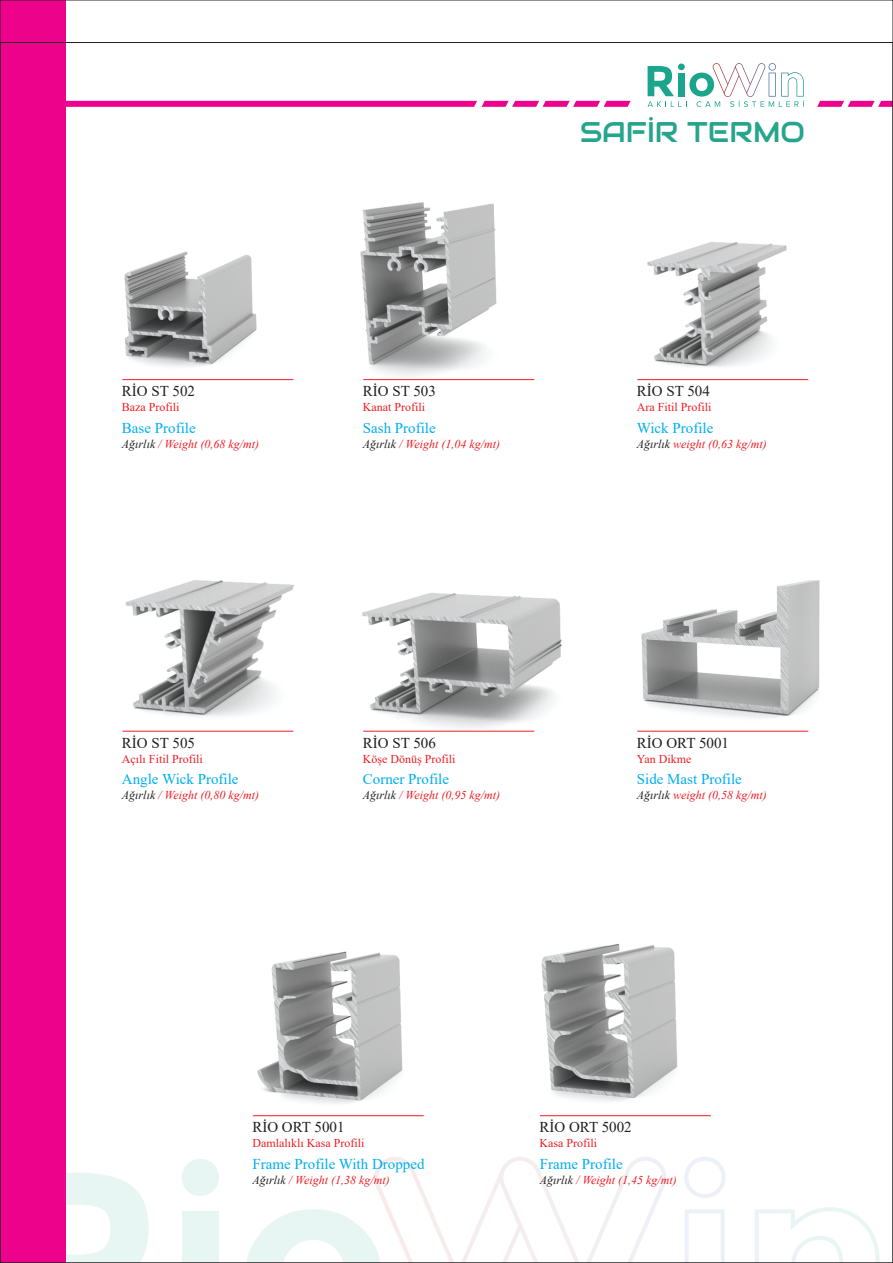
<style>
.page{position:relative;width:893px;height:1263px;background:#fff}
.page>*{position:absolute;margin:0;border:0;box-sizing:border-box;transform-origin:0 0}
.t1{font:28.5px "Audiowide";color:#26a48c}
.t2{font:15px "Times New Roman";color:#00aeef}
.t3{font:15px "Times New Roman";color:#231f20}
.t4{font:italic 12px "Times New Roman";color:#ee1d23}
.t5{font:12px "Times New Roman";color:#ee1d23}
.s1{color:#231f20}
</style>
<div class="page">
<img style="left:637px;top:580px;width:183px;height:151px">
<img style="left:362px;top:593px;width:200px;height:139px">
<img style="left:122px;top:580px;width:172px;height:152px">
<img style="left:637px;top:242px;width:161px;height:139px">
<svg style="left:684px;top:1159px;width:194px;height:102px"></svg>
<svg style="left:182px;top:1159px;width:37px;height:37px"></svg>
<svg style="left:65px;top:1173px;width:84px;height:88px"></svg>
<div style="left:182px;top:1211px;width:36px;height:52px;background:#e8f6f3"></div>
<svg style="left:247px;top:1157px;width:419px;height:104px"></svg>
<div style="left:0;top:0;width:65px;height:1263px;background:#ed028c"></div>
<svg style="left:648px;top:63px;width:156px;height:44px"></svg>
<svg style="left:65px;top:101px;width:566px;height:6px"></svg>
<svg style="left:817px;top:101px;width:74px;height:6px"></svg>
<img style="left:360px;top:202px;width:155px;height:179px">
<img style="left:122px;top:251px;width:141px;height:130px">
<hr style="left:122px;top:379px;width:171px;height:1px;background:#ee1d23">
<hr style="left:363px;top:379px;width:171px;height:1px;background:#ee1d23">
<hr style="left:637px;top:379px;width:171px;height:1px;background:#ee1d23">
<hr style="left:122px;top:731px;width:171px;height:1px;background:#ee1d23">
<img style="left:540px;top:943px;width:150px;height:174px">
<hr style="left:540px;top:1115px;width:171px;height:1px;background:#ee1d23">
<hr style="left:363px;top:731px;width:171px;height:1px;background:#ee1d23">
<hr style="left:637px;top:731px;width:171px;height:1px;background:#ee1d23">
<img style="left:252px;top:951px;width:167px;height:166px">
<hr style="left:253px;top:1115px;width:171px;height:1px;background:#ee1d23">
<p class="t3" style="left:122px;top:380px;width:75px">RİO ST 502</p>
<p class="t5" style="left:122px;top:399px;width:59px">Baza Profili</p>
<p class="t2" style="left:122px;top:417px;width:75px">Base Profile</p>
<p class="t4" style="left:122px;top:436px;width:139px"><span class="s1">Ağırlık</span> / Weight (0,68 kg/mt)</p>
<h1 class="t1" style="left:580px;top:113px;width:226px">SAFİR TERMO</h1>
<p class="t3" style="left:363px;top:380px;width:75px">RİO ST 503</p>
<p class="t5" style="left:363px;top:399px;width:64px">Kanat Profili</p>
<p class="t2" style="left:363px;top:417px;width:74px">Sash Profile</p>
<p class="t4" style="left:363px;top:436px;width:139px"><span class="s1">Ağırlık</span> / Weight (1,04 kg/mt)</p>
<p class="t3" style="left:637px;top:380px;width:75px">RİO ST 504</p>
<p class="t5" style="left:637px;top:399px;width:76px">Ara Fitil Profili</p>
<p class="t2" style="left:637px;top:417px;width:78px">Wick Profile</p>
<p class="t4" style="left:637px;top:436px;width:131px"><span class="s1">Ağırlık</span> weight (0,63 kg/mt)</p>
<p class="t3" style="left:122px;top:732px;width:75px">RİO ST 505</p>
<p class="t5" style="left:122px;top:750px;width:82px">Açılı Fitil Profili</p>
<p class="t2" style="left:122px;top:769px;width:118px">Angle Wick Profile</p>
<p class="t4" style="left:122px;top:787px;width:139px"><span class="s1">Ağırlık</span> / Weight (0,80 kg/mt)</p>
<p class="t3" style="left:363px;top:732px;width:75px">RİO ST 506</p>
<p class="t5" style="left:363px;top:750px;width:94px">Köşe Dönüş Profili</p>
<p class="t2" style="left:363px;top:769px;width:88px">Corner Profile</p>
<p class="t4" style="left:363px;top:787px;width:139px"><span class="s1">Ağırlık</span> / Weight (0,95 kg/mt)</p>
<p class="t3" style="left:637px;top:732px;width:94px">RİO ORT 5001</p>
<p class="t5" style="left:637px;top:750px;width:56px">Yan Dikme</p>
<p class="t2" style="left:637px;top:769px;width:106px">Side Mast Profile</p>
<p class="t4" style="left:637px;top:787px;width:131px"><span class="s1">Ağırlık</span> weight (0,58 kg/mt)</p>
<p class="t3" style="left:252px;top:1116px;width:94px">RİO ORT 5001</p>
<p class="t5" style="left:252px;top:1135px;width:113px">Damlalıklı Kasa Profili</p>
<p class="t2" style="left:252px;top:1153px;width:174px">Frame Profile With Dropped</p>
<p class="t4" style="left:252px;top:1172px;width:139px"><span class="s1">Ağırlık</span> / Weight (1,38 kg/mt)</p>
<p class="t3" style="left:539px;top:1116px;width:94px">RİO ORT 5002</p>
<p class="t5" style="left:539px;top:1135px;width:59px">Kasa Profili</p>
<p class="t2" style="left:540px;top:1153px;width:84px">Frame Profile</p>
<p class="t4" style="left:540px;top:1172px;width:139px"><span class="s1">Ağırlık</span> / Weight (1,45 kg/mt)</p>
</div>
